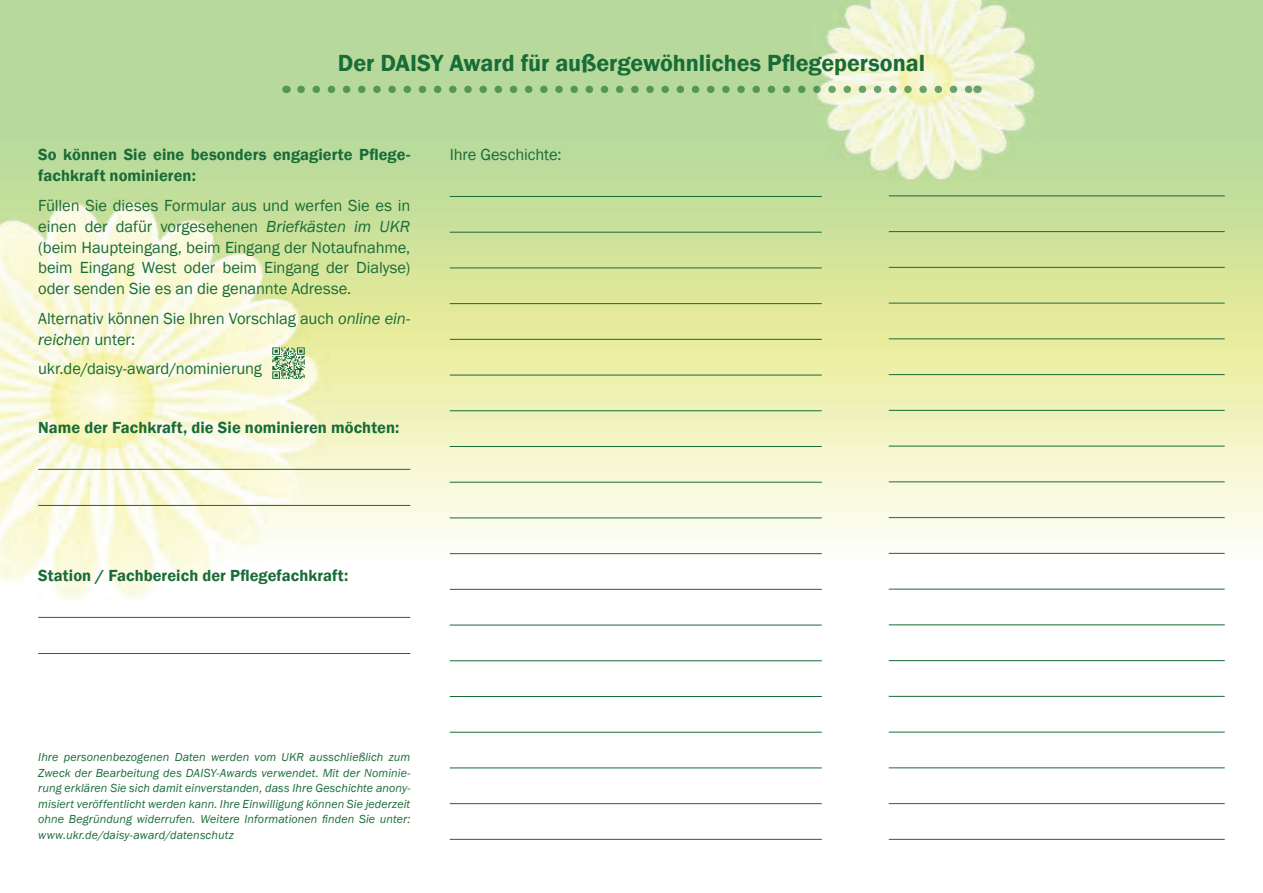
<style>
.page{position:relative;width:1263px;height:893px;background:#fff}
.page>*{position:absolute;margin:0;border:0;box-sizing:border-box;transform-origin:0 0}
.t1{font:600 24px "Franklin Gothic";letter-spacing:-.005em;color:#196c37}
.t2{font:16.5px/20.9px "Franklin Gothic";letter-spacing:-.005em;color:#196c37;text-align:justify}
.t3{font:600 16.5px/20.9px "Franklin Gothic";letter-spacing:.005em;color:#196c37}
.t4{font:italic 12px/15.5px "Franklin Gothic";letter-spacing:.01em;color:#196c37;text-align:justify}
.s1{font-style:italic}
</style>
<div class="page">
<img style="left:0;top:0;width:1263px;height:840px">
<hr style="left:38px;top:469px;width:372px;height:1px;background:#196c37">
<hr style="left:38px;top:505px;width:372px;height:1px;background:#196c37">
<hr style="left:38px;top:617px;width:372px;height:1px;background:#196c37">
<hr style="left:38px;top:653px;width:372px;height:1px;background:#196c37">
<hr style="left:450px;top:196px;width:372px;height:1px;background:#196c37">
<hr style="left:450px;top:232px;width:372px;height:1px;background:#196c37">
<hr style="left:450px;top:268px;width:372px;height:1px;background:#196c37">
<hr style="left:450px;top:303px;width:372px;height:1px;background:#196c37">
<hr style="left:450px;top:339px;width:372px;height:1px;background:#196c37">
<hr style="left:450px;top:375px;width:372px;height:1px;background:#196c37">
<hr style="left:450px;top:410px;width:372px;height:1px;background:#196c37">
<hr style="left:450px;top:446px;width:372px;height:1px;background:#196c37">
<hr style="left:450px;top:482px;width:372px;height:1px;background:#196c37">
<hr style="left:450px;top:517px;width:372px;height:1px;background:#196c37">
<hr style="left:450px;top:553px;width:372px;height:1px;background:#196c37">
<hr style="left:450px;top:589px;width:372px;height:1px;background:#196c37">
<hr style="left:450px;top:625px;width:372px;height:1px;background:#196c37">
<hr style="left:450px;top:660px;width:372px;height:1px;background:#196c37">
<hr style="left:450px;top:696px;width:372px;height:1px;background:#196c37">
<hr style="left:450px;top:732px;width:372px;height:1px;background:#196c37">
<hr style="left:450px;top:767px;width:372px;height:1px;background:#196c37">
<hr style="left:450px;top:803px;width:372px;height:1px;background:#196c37">
<hr style="left:450px;top:839px;width:372px;height:1px;background:#196c37">
<hr style="left:889px;top:195px;width:336px;height:1px;background:#196c37">
<hr style="left:889px;top:231px;width:336px;height:1px;background:#196c37">
<hr style="left:889px;top:267px;width:336px;height:1px;background:#196c37">
<hr style="left:889px;top:303px;width:336px;height:1px;background:#196c37">
<hr style="left:889px;top:338px;width:336px;height:1px;background:#196c37">
<hr style="left:889px;top:374px;width:336px;height:1px;background:#196c37">
<hr style="left:889px;top:410px;width:336px;height:1px;background:#196c37">
<hr style="left:889px;top:446px;width:336px;height:1px;background:#196c37">
<hr style="left:889px;top:481px;width:336px;height:1px;background:#196c37">
<hr style="left:889px;top:517px;width:336px;height:1px;background:#196c37">
<hr style="left:889px;top:553px;width:336px;height:1px;background:#196c37">
<hr style="left:889px;top:589px;width:336px;height:1px;background:#196c37">
<hr style="left:889px;top:624px;width:336px;height:1px;background:#196c37">
<hr style="left:889px;top:660px;width:336px;height:1px;background:#196c37">
<hr style="left:889px;top:696px;width:336px;height:1px;background:#196c37">
<hr style="left:889px;top:732px;width:336px;height:1px;background:#196c37">
<hr style="left:889px;top:767px;width:336px;height:1px;background:#196c37">
<hr style="left:889px;top:803px;width:336px;height:1px;background:#196c37">
<hr style="left:889px;top:839px;width:336px;height:1px;background:#196c37">
<svg style="left:301px;top:86px;width:668px;height:7px;background:#99c388"></svg>
<img style="left:271px;top:345px;width:35px;height:36px">
<h1 class="t1" style="left:338px;top:48px;width:589px">Der DAISY Award für außergewöhnliches Pflegepersonal</h1>
<h2 class="t3" style="left:38px;top:145px;width:374px">So können Sie eine besonders engagierte Pflege&shy;fachkraft nominieren:</h2>
<p class="t2" style="left:38px;top:195px;width:374px">Füllen Sie dieses Formular aus und werfen Sie es in einen der dafür vorgesehenen <span class="s1">Briefkästen im UKR </span>(beim Haupteingang, beim Eingang der Notaufnahme, beim Eingang West oder beim Eingang der Dialyse) oder senden Sie es an die genannte Adresse.</p>
<h2 class="t2" style="left:38px;top:308px;width:374px">Alternativ können Sie Ihren Vorschlag auch <span class="s1">online ein&shy;reichen</span> unter:</h2>
<h2 class="t2" style="left:38px;top:358px;width:225px">ukr.de/daisy-award/nominierung</h2>
<h2 class="t3" style="left:38px;top:417px;width:363px">Name der Fachkraft, die Sie nominieren möchten:</h2>
<h2 class="t2" style="left:450px;top:145px;width:114px">Ihre Geschichte:</h2>
<h2 class="t3" style="left:38px;top:565px;width:312px">Station / Fachbereich der Pflegefachkraft:</h2>
<p class="t4" style="left:38px;top:750px;width:374px">Ihre personenbezogenen Daten werden vom UKR ausschließlich zum Zweck der Bearbeitung des DAISY-Awards verwendet. Mit der Nominie&shy;rung erklären Sie sich damit einverstanden, dass Ihre Geschichte anony&shy;misiert veröffentlicht werden kann. Ihre Einwilligung können Sie jederzeit ohne Begründung widerrufen. Weitere Informationen finden Sie unter: www.ukr.de/daisy-award/datenschutz</p>
</div>
